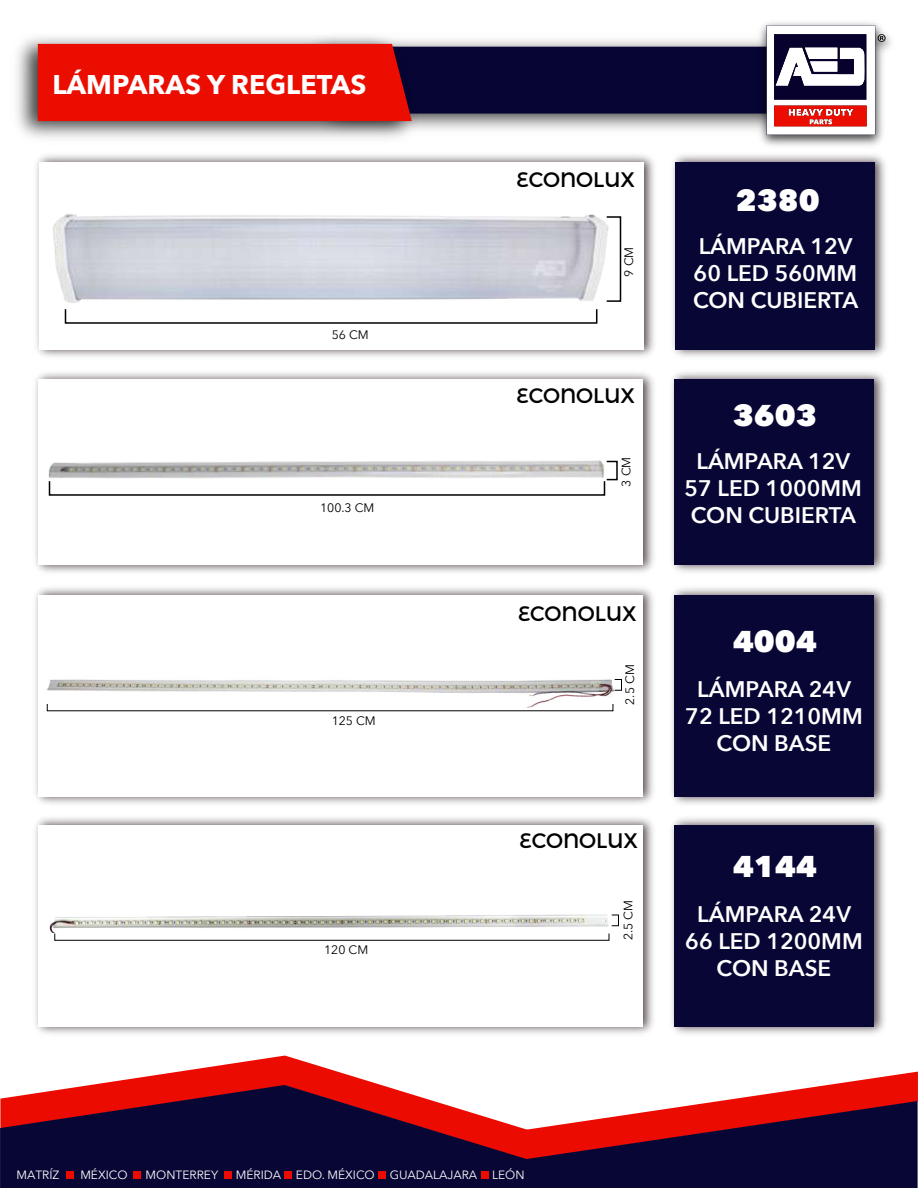
<style>
.page{position:relative;width:918px;height:1188px;background:#fff}
.page>*{position:absolute;margin:0;border:0;box-sizing:border-box;transform-origin:0 0}
.t1{font:800 30px "Avenir Next";color:#fff}
.t2{font:700 27px "Avenir Next";color:#fff}
.t3{font:600 22.5px/27px "Avenir Next";color:#fff;text-align:center}
.t4{font:21px "Montserrat Alternates";color:#000}
.t5{font:12.3px "Avenir Next";color:#000}
.t6{font:12px "Avenir Next";color:#fff}
</style>
<div class="page">
<img style="left:16px;top:37px;width:387px;height:101px">
<svg style="left:720px;top:1072px;width:198px;height:29px"></svg>
<svg style="left:91px;top:1056px;width:290px;height:29px"></svg>
<svg style="left:621px;top:1101px;width:297px;height:87px;background:#410e2e"></svg>
<svg style="left:0;top:1085px;width:621px;height:103px;background:#562440"></svg>
<img style="left:760px;top:22px;width:131px;height:124px">
<svg style="left:38px;top:25px;width:848px;height:110px"></svg>
<img style="left:36px;top:154px;width:619px;height:203px">
<div style="left:39px;top:162px;width:605px;height:188px;background:#fff"></div>
<img style="left:672px;top:154px;width:214px;height:203px">
<div style="left:675px;top:162px;width:199px;height:188px;background:#070634"></div>
<img style="left:35px;top:372px;width:619px;height:201px">
<div style="left:38px;top:379px;width:604px;height:185px;background:#fff"></div>
<img style="left:671px;top:372px;width:214px;height:201px">
<div style="left:674px;top:379px;width:200px;height:185px;background:#070634"></div>
<img style="left:35px;top:587px;width:619px;height:217px">
<div style="left:38px;top:595px;width:604px;height:201px;background:#fff"></div>
<img style="left:671px;top:588px;width:214px;height:216px">
<div style="left:674px;top:595px;width:200px;height:201px;background:#070634"></div>
<img style="left:35px;top:817px;width:619px;height:217px">
<div style="left:38px;top:825px;width:604px;height:201px;background:#fff"></div>
<img style="left:671px;top:818px;width:214px;height:216px">
<div style="left:674px;top:825px;width:200px;height:201px;background:#070634"></div>
<div style="left:66px;top:1171px;width:7px;height:8px;background:#eb0b00"></div>
<div style="left:134px;top:1171px;width:7px;height:8px;background:#eb0b00"></div>
<div style="left:224px;top:1171px;width:8px;height:8px;background:#eb0b00"></div>
<div style="left:284px;top:1171px;width:8px;height:8px;background:#eb0b00"></div>
<div style="left:378px;top:1171px;width:8px;height:8px;background:#eb0b00"></div>
<div style="left:481px;top:1171px;width:8px;height:8px;background:#eb0b00"></div>
<img style="left:52px;top:214px;width:554px;height:98px">
<img style="left:48px;top:460px;width:558px;height:28px">
<img style="left:46px;top:679px;width:569px;height:33px">
<img style="left:49px;top:914px;width:564px;height:18px">
<div style="left:606px;top:216px;width:15px;height:86px;border:2px solid #000"></div>
<div style="left:614px;top:679px;width:8px;height:12px;border:1px solid #000"></div>
<div style="left:611px;top:915px;width:8px;height:11px;border:1px solid #000"></div>
<div style="left:54px;top:933px;width:555px;height:8px;border:1px solid #000"></div>
<div style="left:65px;top:308px;width:532px;height:16px;border:2px solid #000"></div>
<div style="left:49px;top:480px;width:556px;height:16px;border:2px solid #000"></div>
<p class="t2" style="left:52px;top:61px;width:316px">LÁMPARAS Y REGLETAS</p>
<p class="t5" style="left:332px;top:325px;width:39px">56 CM</p>
<p class="t5" style="left:320px;top:498px;width:56px">100.3 CM</p>
<p class="t5" style="left:332px;top:710px;width:46px">125 CM</p>
<p class="t5" style="left:324px;top:940px;width:46px">120 CM</p>
<p class="t4" style="left:516px;top:162px;width:120px">ECONOLUX</p>
<p class="t5" style="left:618px;top:277px;width:31px;rotate:-90deg">9 CM</p>
<p class="t4" style="left:516px;top:378px;width:120px">ECONOLUX</p>
<p class="t5" style="left:616px;top:487px;width:31px;rotate:-90deg">3 CM</p>
<p class="t4" style="left:518px;top:596px;width:120px">ECONOLUX</p>
<p class="t5" style="left:619px;top:705px;width:42px;rotate:-90deg">2.5 CM</p>
<p class="t4" style="left:520px;top:824px;width:120px">ECONOLUX</p>
<p class="t5" style="left:618px;top:940px;width:42px;rotate:-90deg">2.5 CM</p>
<h1 class="t1" style="left:736px;top:182px;width:86px">2380</h1>
<p class="t3" style="left:693px;top:232px;width:167px;text-align:left">LÁMPARA 12V<br>60 LED 560MM<br>CON CUBIERTA</p>
<h1 class="t1" style="left:733px;top:397px;width:86px">3603</h1>
<p class="t3" style="left:685px;top:447px;width:179px">LÁMPARA 12V<br>57 LED 1000MM<br>CON CUBIERTA</p>
<h1 class="t1" style="left:733px;top:623px;width:86px">4004</h1>
<p class="t3" style="left:685px;top:675px;width:179px">LÁMPARA 24V<br>72 LED 1210MM<br>CON BASE</p>
<h1 class="t1" style="left:733px;top:848px;width:86px">4144</h1>
<p class="t3" style="left:685px;top:900px;width:179px">LÁMPARA 24V<br>66 LED 1200MM<br>CON BASE</p>
<p class="t6" style="left:17px;top:1165px;width:44px">MATRÍZ</p>
<p class="t6" style="left:80px;top:1165px;width:49px">MÉXICO</p>
<p class="t6" style="left:146px;top:1165px;width:74px">MONTERREY</p>
<p class="t6" style="left:236px;top:1165px;width:140px">MÉRIDA EDO. MÉXICO</p>
<p class="t6" style="left:390px;top:1165px;width:136px">GUADALAJARA LEÓN</p>
</div>
